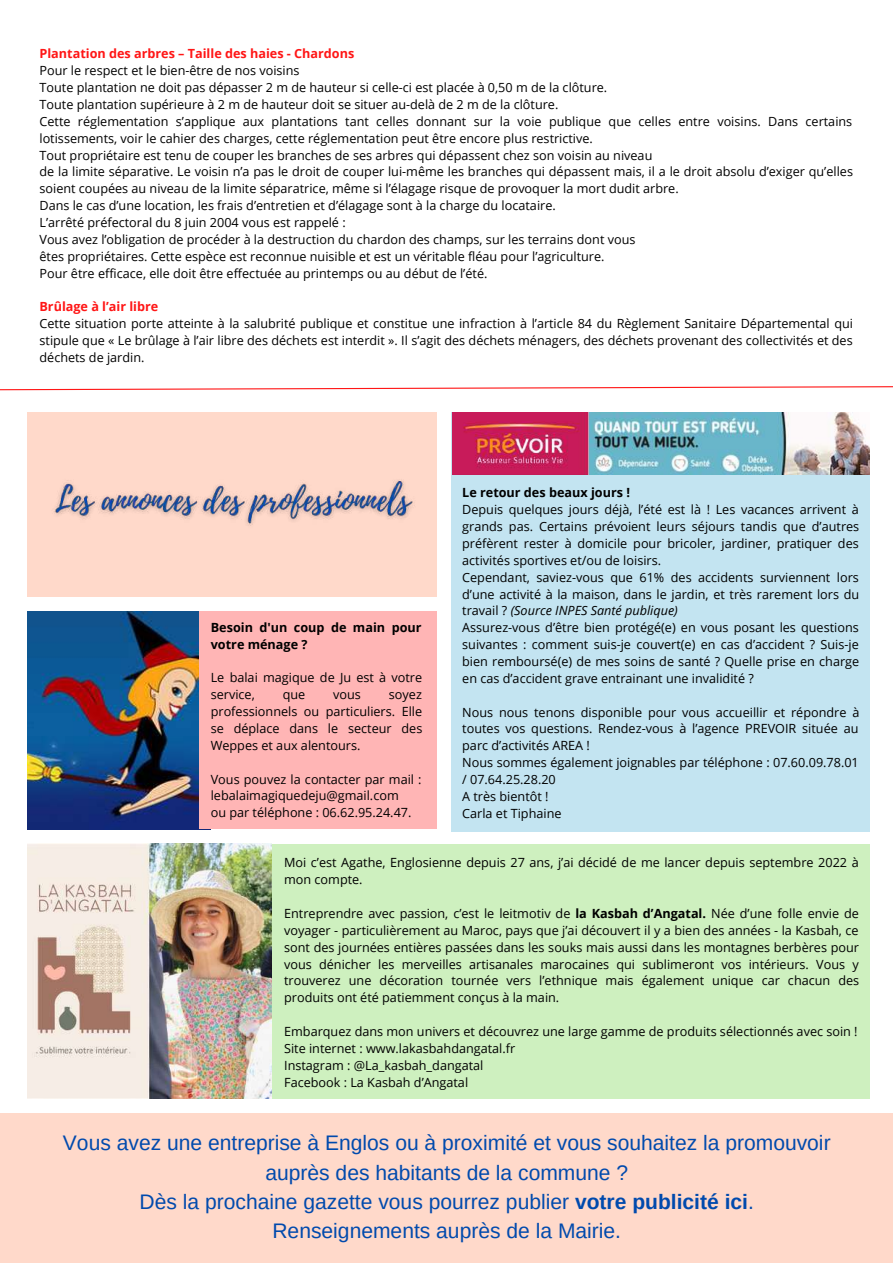
<style>
.page{position:relative;width:893px;height:1264px;background:#fff}
.page>*{position:absolute;margin:0;border:0;box-sizing:border-box;transform-origin:0 0}
.t1{font:21px/29.2px "Arimo";color:#004aad;text-align:center}
.t2{font:12.6px/16.8px "Open Sans";color:#000}
.t3{font:700 12.6px "Open Sans";color:#ff1616}
.t4{font:700 12.6px/16.8px "Open Sans";color:#000}
.s1{font-style:italic}
.s2{font-weight:700}
</style>
<div class="page">
<svg style="left:0;top:386px;width:892px;height:5px"></svg>
<div style="left:451px;top:412px;width:418px;height:419px;background:#c3e4f1"></div>
<img style="left:452px;top:412px;width:417px;height:62px">
<img style="left:27px;top:611px;width:172px;height:218px">
<div style="left:199px;top:611px;width:237px;height:218px;background:#ffb5b5"></div>
<div style="left:0;top:1112px;width:892px;height:150px;background:#ffd9ca"></div>
<div style="left:27px;top:844px;width:842px;height:254px;background:#cef0bf"></div>
<div style="left:27px;top:412px;width:409px;height:184px;background:#ffd9ca"></div>
<img style="left:27px;top:843px;width:244px;height:255px">
<img style="left:54px;top:480px;width:361px;height:46px">
<p class="t3" style="left:39px;top:45px;width:316px">Plantation des arbres – Taille des haies - Chardons</p>
<p class="t2" style="left:39px;top:62px;width:815px">Pour le respect et le bien-être de nos voisins<br>Toute plantation ne doit pas dépasser 2 m de hauteur si celle-ci est placée à 0,50 m de la clôture.<br>Toute plantation supérieure à 2 m de hauteur doit se situer au-delà de 2 m de la clôture.<br>Cette réglementation s’applique aux plantations tant celles donnant sur la voie publique que celles entre voisins. Dans certains lotissements, voir le cahier des charges, cette réglementation peut être encore plus restrictive.<br>Tout propriétaire est tenu de couper les branches de ses arbres qui dépassent chez son voisin au niveau<br>de la limite séparative. Le voisin n’a pas le droit de couper lui-même les branches qui dépassent mais, il a le droit absolu d’exiger qu’elles soient coupées au niveau de la limite séparatrice, même si l’élagage risque de provoquer la mort dudit arbre.<br>Dans le cas d’une location, les frais d’entretien et d’élagage sont à la charge du locataire.<br>L’arrêté préfectoral du 8 juin 2004 vous est rappelé :<br>Vous avez l’obligation de procéder à la destruction du chardon des champs, sur les terrains dont vous<br>êtes propriétaires. Cette espèce est reconnue nuisible et est un véritable fléau pour l’agriculture.<br>Pour être efficace, elle doit être effectuée au printemps ou au début de l’été.</p>
<p class="t3" style="left:39px;top:298px;width:120px">Brûlage à l’air libre</p>
<p class="t2" style="left:39px;top:315px;width:815px;text-align:justify">Cette situation porte atteinte à la salubrité publique et constitue une infraction à l’article 84 du Règlement Sanitaire Départemental qui stipule que « Le brûlage à l’air libre des déchets est interdit ». Il s’agit des déchets ménagers, des déchets provenant des collectivités et des déchets de jardin.</p>
<p class="t4" style="left:211px;top:618px;width:212px">Besoin d'un coup de main pour votre ménage ?</p>
<p class="t2" style="left:211px;top:669px;width:213px">Le balai magique de Ju est à votre service,</p>
<p class="t2" style="left:211px;top:686px;width:213px;text-align:justify;text-indent:178px">soyez professionnels ou particuliers. Elle se déplace dans le secteur des Weppes et aux alentours.</p>
<p class="t2" style="left:211px;top:770px;width:212px">Vous pouvez la contacter par mail : lebalaimagiquedeju@gmail.com<br>ou par téléphone : 06.62.95.24.47.</p>
<p class="t2" style="left:283px;top:686px;width:24px">que</p>
<p class="t2" style="left:333px;top:686px;width:29px">vous</p>
<p class="t4" style="left:462px;top:484px;width:169px">Le retour des beaux jours !</p>
<p class="t2" style="left:462px;top:501px;width:398px">Depuis quelques jours déjà, l’été est là ! Les vacances arrivent à grands pas. Certains prévoient leurs séjours tandis que d’autres préfèrent rester à domicile pour bricoler, jardiner, pratiquer des activités sportives et/ou de loisirs.<br>Cependant, saviez-vous que 61% des accidents surviennent lors d’une activité à la maison, dans le jardin, et très rarement lors du travail ? <span class="s1">(Source INPES Santé publique)<br></span>Assurez-vous d’être bien protégé(e) en vous posant les questions suivantes : comment suis-je couvert(e) en cas d’accident ? Suis-je bien remboursé(e) de mes soins de santé ? Quelle prise en charge en cas d’accident grave entrainant une invalidité ?</p>
<p class="t2" style="left:462px;top:703px;width:398px">Nous nous tenons disponible pour vous accueillir et répondre à toutes vos questions. Rendez-vous à l’agence PREVOIR située au parc d’activités AREA !<br>Nous sommes également joignables par téléphone : 07.60.09.78.01 / 07.64.25.28.20<br>A très bientôt !<br>Carla et Tiphaine</p>
<p class="t2" style="left:284px;top:854px;width:576px">Moi c’est Agathe, Englosienne depuis 27 ans, j’ai décidé de me lancer depuis septembre 2022 à mon compte.</p>
<p class="t2" style="left:284px;top:904px;width:576px;text-align:justify">Entreprendre avec passion, c’est le leitmotiv de <span class="s2">la Kasbah d’Angatal.</span> Née d’une folle envie de voyager - particulièrement au Maroc, pays que j’ai découvert il y a bien des années - la Kasbah, ce sont des journées entières passées dans les souks mais aussi dans les montagnes berbères pour vous dénicher les merveilles artisanales marocaines qui sublimeront vos intérieurs. Vous y trouverez une décoration tournée vers l’ethnique mais également unique car chacun des produits ont été patiemment conçus à la main.</p>
<p class="t2" style="left:284px;top:1022px;width:575px">Embarquez dans mon univers et découvrez une large gamme de produits sélectionnés avec soin !<br>Site internet : www.lakasbahdangatal.fr<br>Instagram : @La_kasbah_dangatal<br>Facebook : La Kasbah d’Angatal</p>
<h1 class="t1" style="left:63px;top:1128px;width:769px">Vous avez une entreprise à Englos ou à proximité et vous souhaitez la promouvoir auprès des habitants de la commune ?<br>Dès la prochaine gazette vous pourrez publier <span class="s2">votre publicité ici</span>.<br>Renseignements auprès de la Mairie.</h1>
</div>
